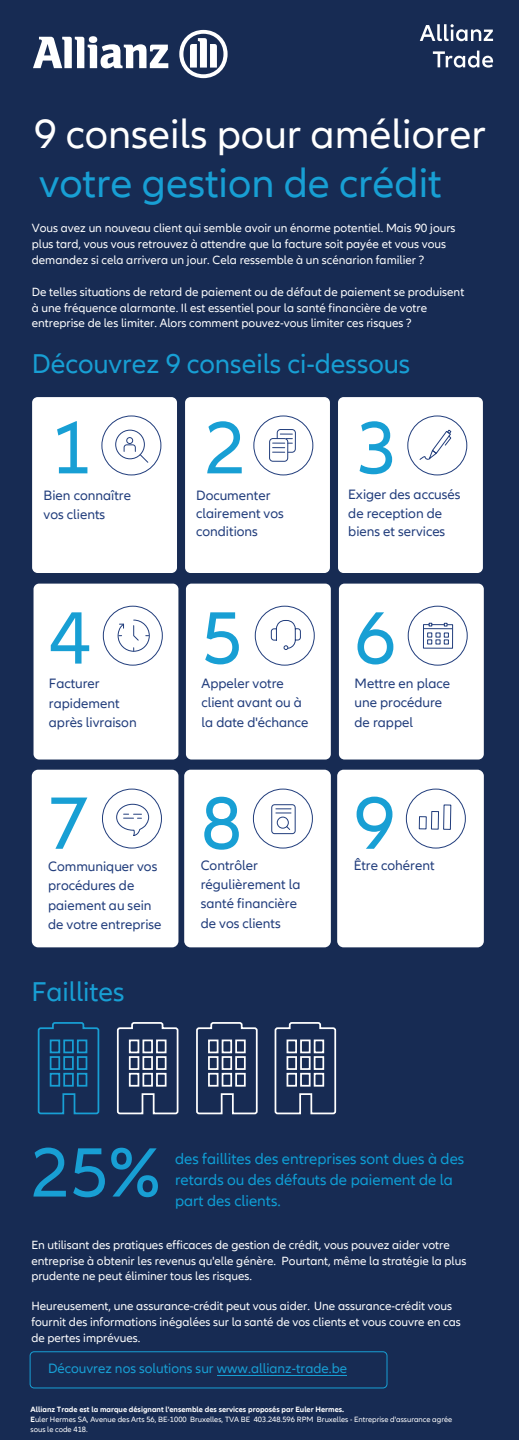
<style>
.page{position:relative;width:519px;height:1440px;background:#fff}
.page>*{position:absolute;margin:0;border:0;box-sizing:border-box;transform-origin:0 0}
.t1{font:76.83px "Allianz Neo";color:#189fd4}
.t2{font:72.27px "Allianz Neo";color:#189fd4}
.t3{font:42px/48.2px "Allianz Neo";color:#fff}
.t4{font:28px "Allianz Neo";color:#189fd4}
.t5{font:15.75px/21px "Allianz Neo";color:#0f9ed5}
.t6{font:14px/19.2px "Allianz Neo";color:#213d7c}
.t7{font:14px "Allianz Neo";color:#189fd4}
.t8{font:12.25px/15.8px "Allianz Neo";color:#fff}
.t9{font:7.88px/9.8px "Allianz Neo";color:#fff}
.s1{font-style:inherit}
.s2{color:#189fd4}
.s3{font-weight:700}
</style>
<div class="page">
<div style="left:0;top:0;width:519px;height:1439px;background:#172b53"></div>
<div style="left:31px;top:396px;width:147px;height:178px;background:#fff;border-radius:6px"></div>
<div style="left:30px;top:395px;width:149px;height:180px;border:2px solid #172b53;border-radius:6px"></div>
<div style="left:33px;top:583px;width:146px;height:177px;background:#fff;border-radius:6px"></div>
<div style="left:32px;top:582px;width:148px;height:179px;border:2px solid #172b53;border-radius:6px"></div>
<div style="left:184px;top:396px;width:147px;height:178px;background:#fff;border-radius:6px"></div>
<div style="left:183px;top:395px;width:148px;height:180px;border:2px solid #172b53;border-radius:6px"></div>
<div style="left:337px;top:396px;width:146px;height:178px;background:#fff;border-radius:6px"></div>
<div style="left:336px;top:395px;width:148px;height:180px;border:2px solid #172b53;border-radius:6px"></div>
<svg style="left:117px;top:619px;width:33px;height:33px"></svg>
<svg style="left:419px;top:429px;width:33px;height:31px"></svg>
<svg style="left:33px;top:36px;width:135px;height:32px"></svg>
<svg style="left:179px;top:30px;width:48px;height:48px"></svg>
<svg style="left:432px;top:51px;width:61px;height:17px"></svg>
<svg style="left:419px;top:24px;width:74px;height:17px"></svg>
<div style="left:115px;top:430px;width:30px;height:29px;border:1px solid #213d7c;border-radius:50%"></div>
<svg style="left:123px;top:437px;width:26px;height:26px"></svg>
<div style="left:185px;top:583px;width:146px;height:177px;background:#fff;border-radius:6px"></div>
<div style="left:184px;top:582px;width:148px;height:179px;border:2px solid #172b53;border-radius:6px"></div>
<div style="left:338px;top:583px;width:146px;height:177px;background:#fff;border-radius:6px"></div>
<div style="left:337px;top:582px;width:148px;height:179px;border:2px solid #172b53;border-radius:6px"></div>
<svg style="left:422px;top:623px;width:31px;height:26px"></svg>
<div style="left:32px;top:769px;width:146px;height:178px;background:#fff;border-radius:6px"></div>
<div style="left:184px;top:769px;width:147px;height:178px;background:#fff;border-radius:6px"></div>
<div style="left:337px;top:769px;width:146px;height:178px;background:#fff;border-radius:6px"></div>
<svg style="left:116px;top:803px;width:33px;height:33px"></svg>
<div style="left:271px;top:804px;width:24px;height:30px;border:1px solid #213d7c;border-radius:3px"></div>
<svg style="left:431px;top:804px;width:20px;height:26px"></svg>
<div style="left:418px;top:816px;width:8px;height:13px;border:1px solid #213d7c"></div>
<div style="left:30px;top:1351px;width:357px;height:37px;border:1px solid #189fd4;border-radius:4px"></div>
<div style="left:269px;top:438px;width:19px;height:24px;border:1px solid #213d7c;border-radius:3px"></div>
<svg style="left:270px;top:395px;width:31px;height:435px"></svg>
<div style="left:253px;top:415px;width:60px;height:60px;border:1px solid #213d7c;border-radius:50%"></div>
<div style="left:407px;top:415px;width:60px;height:60px;border:1px solid #213d7c;border-radius:50%"></div>
<div style="left:101px;top:415px;width:60px;height:60px;border:1px solid #213d7c;border-radius:50%"></div>
<div style="left:103px;top:606px;width:60px;height:59px;border:1px solid #213d7c;border-radius:50%"></div>
<div style="left:102px;top:788px;width:60px;height:60px;border:1px solid #213d7c;border-radius:50%"></div>
<div style="left:253px;top:788px;width:60px;height:60px;border:1px solid #213d7c;border-radius:50%"></div>
<div style="left:406px;top:788px;width:59px;height:60px;border:1px solid #213d7c;border-radius:50%"></div>
<div style="left:255px;top:606px;width:59px;height:59px;border:1px solid #213d7c;border-radius:50%"></div>
<div style="left:407px;top:606px;width:60px;height:59px;border:1px solid #213d7c;border-radius:50%"></div>
<svg style="left:37px;top:1022px;width:63px;height:93px"></svg>
<svg style="left:116px;top:1022px;width:63px;height:93px"></svg>
<svg style="left:196px;top:1022px;width:62px;height:93px"></svg>
<svg style="left:274px;top:1022px;width:63px;height:93px"></svg>
<hr style="left:217px;top:1375px;width:130px;height:1px;background:#189fd4">
<h3 class="t3" style="left:34px;top:111px;width:453px"><span class="s1">9</span> conseils pour améliorer <span class="s2">votre gestion de crédit</span></h3>
<p class="t8" style="left:32px;top:221px;width:425px">Vous avez un nouveau client qui semble avoir un énorme potentiel. Mais 90 jours plus tard, vous vous retrouvez à attendre que la facture soit payée et vous vous demandez si cela arrivera un jour. Cela ressemble à un scénarion familier ?</p>
<p class="t8" style="left:32px;top:284px;width:434px">De telles situations de retard de paiement ou de défaut de paiement se produisent à une fréquence alarmante. Il est essentiel pour la santé financière de votre entreprise de les limiter. Alors comment pouvez-vous limiter ces risques ?</p>
<h3 class="t4" style="left:32px;top:347px;width:380px">Découvrez <span class="s1">9</span> conseils ci-dessous</h3>
<h1 class="t1" style="left:51px;top:404px;width:43px">1</h1>
<h1 class="t1" style="left:205px;top:404px;width:43px">2</h1>
<h1 class="t1" style="left:357px;top:404px;width:43px">3</h1>
<p class="t6" style="left:44px;top:487px;width:89px;line-height:18.4px">Bien connaître vos clients</p>
<p class="t6" style="left:348px;top:486px;width:114px;line-height:18.4px">Exiger des accusés de reception de biens et services</p>
<p class="t6" style="left:196px;top:486px;width:89px;line-height:18.4px">Documenter clairement vos conditions</p>
<h1 class="t1" style="left:49px;top:594px;width:43px">4</h1>
<p class="t6" style="left:49px;top:674px;width:89px">Facturer rapidement après livraison</p>
<h1 class="t1" style="left:49px;top:779px;width:43px">7</h1>
<p class="t6" style="left:48px;top:857px;width:115px">Communiquer vos procédures de paiement au sein de votre entreprise</p>
<h3 class="t4" style="left:31px;top:975px;width:95px">Faillites</h3>
<h1 class="t1" style="left:202px;top:594px;width:43px">5</h1>
<p class="t6" style="left:201px;top:674px;width:108px">Appeler votre client avant ou à la date d'échance</p>
<h1 class="t1" style="left:201px;top:779px;width:43px">8</h1>
<p class="t6" style="left:201px;top:856px;width:101px">Contrôler régulièrement la santé financière de vos clients</p>
<h1 class="t1" style="left:354px;top:594px;width:43px">6</h1>
<p class="t6" style="left:354px;top:674px;width:97px">Mettre en place une procédure de rappel</p>
<h1 class="t1" style="left:354px;top:779px;width:43px">9</h1>
<p class="t6" style="left:353px;top:856px;width:82px">Être cohérent</p>
<h2 class="t2" style="left:31px;top:1131px;width:130px">25%</h2>
<p class="t5" style="left:175px;top:1148px;width:291px">des faillites des entreprises sont dues à des retards ou des défauts de paiement de la part des clients.</p>
<p class="t8" style="left:31px;top:1237px;width:436px">En utilisant des pratiques efficaces de gestion de crédit<span class="s1">,</span> vous pouvez aider votre entreprise à obtenir les revenus qu'elle génère. Pourtant, même la stratégie la plus prudente ne peut éliminer tous les risques.</p>
<p class="t8" style="left:31px;top:1298px;width:431px">Heureusement, une assurance-crédit peut vous aider. Une assurance-crédit vous fournit des informations inégalées sur la santé de vos clients et vous couvre en cas de pertes imprévues.</p>
<p class="t7" style="left:48px;top:1360px;width:300px">Découvrez nos solutions sur www.allianz-trade.be</p>
<p class="t9" style="left:31px;top:1404px;width:423px"><span class="s3">Allianz Trade</span> <span class="s3">est la marque désignant l'ensemble des services proposés par</span> <span class="s3">Euler Hermes.<br>E</span>uler Hermes SA, Avenue des Arts 56, BE-1000 Bruxelles, TVA BE 403.248.596 RPM Bruxelles - Entreprise d'assurance agrée sous le code 418.</p>
</div>
